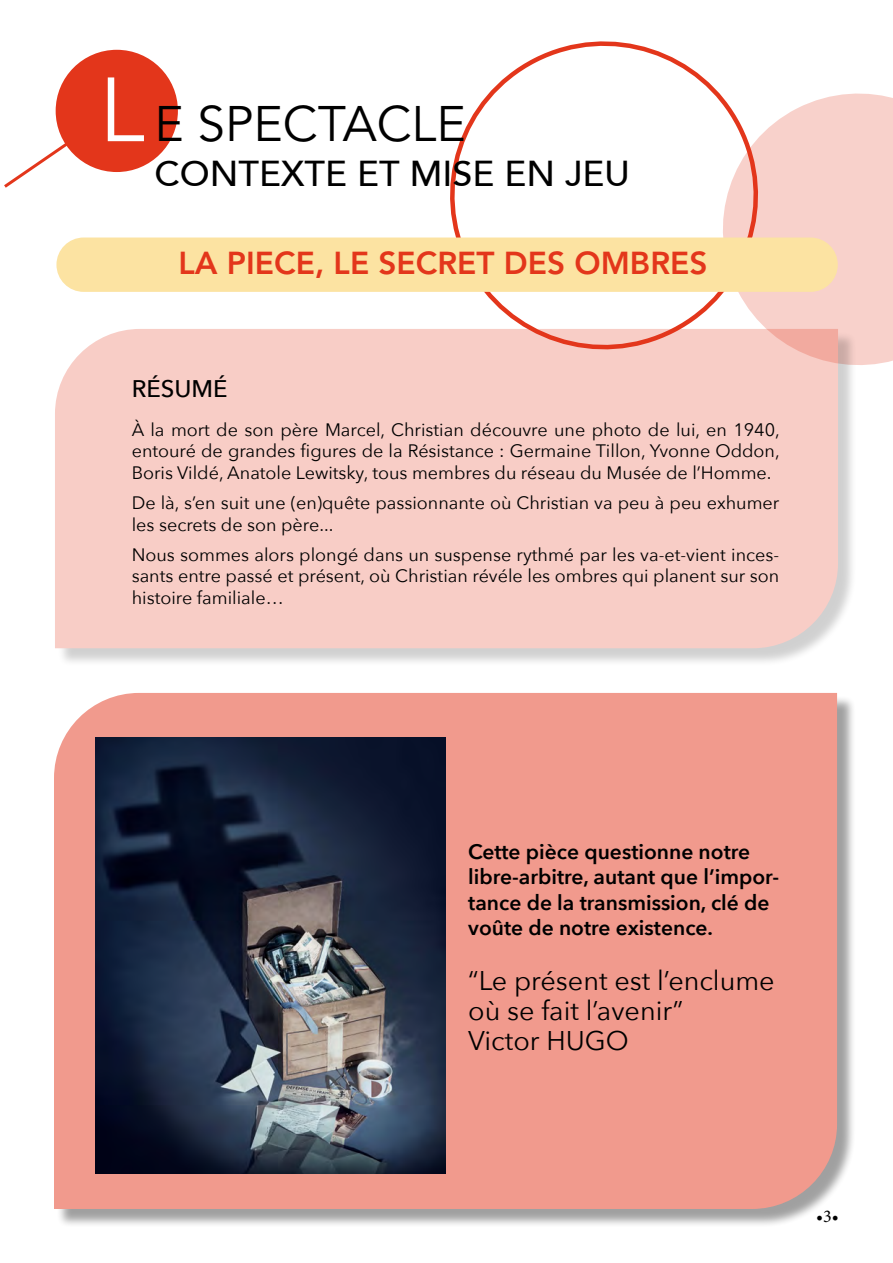
<style>
.page{position:relative;width:893px;height:1263px;background:#fff}
.page>*{position:absolute;margin:0;border:0;box-sizing:border-box;transform-origin:0 0}
.t1{font:90px "Avenir LT Std";color:#fff}
.t2{font:49.5px "Avenir LT Std";color:#000}
.t3{font:500 36px "Avenir";color:#000}
.t4{font:800 31.5px "Avenir LT Pro";color:#e3361b}
.t5{font:27px/30px "Avenir Next";color:#000}
.t6{font:500 24px "Avenir Next";color:#000}
.t7{font:600 21px/25.2px "Avenir Next";color:#000}
.t8{font:18px/21.6px "Avenir Next";color:#000;text-align:justify}
.t9{font:18px "Minion Pro";color:#000}
</style>
<div class="page">
<svg style="left:450px;top:41px;width:256px;height:288px"></svg>
<svg style="left:706px;top:80px;width:187px;height:285px"></svg>
<div style="left:56px;top:695px;width:800px;height:533px;background:#000;opacity:.75"></div>
<div style="left:54px;top:693px;width:783px;height:516px;background:#f19a8d"></div>
<div style="left:56px;top:50px;width:122px;height:122px;background:#e3361b;border-radius:50%"></div>
<svg style="left:4px;top:89px;width:141px;height:99px"></svg>
<div style="left:57px;top:331px;width:800px;height:336px;background:#000;opacity:.75"></div>
<div style="left:55px;top:329px;width:783px;height:319px;background:#f8cdc6"></div>
<img style="left:95px;top:737px;width:351px;height:437px">
<div style="left:56px;top:237px;width:782px;height:55px;background:#fce3a2;border-radius:27px"></div>
<h1 class="t1" style="left:99px;top:58px;width:46px">L</h1>
<h2 class="t2" style="left:155px;top:95px;width:313px">E SPECTACLE</h2>
<h3 class="t3" style="left:155px;top:153px;width:477px">CONTEXTE ET MISE EN JEU</h3>
<h3 class="t4" style="left:178px;top:245px;width:531px">LA PIECE, LE SECRET DES OMBRES</h3>
<h3 class="t6" style="left:132px;top:368px;width:97px">RÉSUMÉ</h3>
<p class="t8" style="left:132px;top:418px;width:650px">À la mort de son père Marcel, Christian découvre une photo de lui, en 1940, entouré de grandes figures de la Résistance : Germaine Tillon, Yvonne Oddon, Boris Vildé, Anatole Lewitsky, tous membres du réseau du Musée de l’Homme.</p>
<p class="t8" style="left:132px;top:491px;width:649px">De là, s’en suit une (en)quête passionnante où Christian va peu à peu exhumer les secrets de son père...</p>
<p class="t8" style="left:132px;top:543px;width:649px">Nous sommes alors plongé dans un suspense rythmé par les va-et-vient inces&shy;sants entre passé et présent, où Christian révéle les ombres qui planent sur son histoire familiale…</p>
<p class="t7" style="left:468px;top:839px;width:312px">Cette pièce questionne notre libre-arbitre, autant que l’impor&shy;tance de la transmission, clé de voûte de notre existence.</p>
<h3 class="t5" style="left:468px;top:964px;width:308px">“Le présent est l’enclume où se fait l’avenir”<br>Victor HUGO</h3>
<p class="t9" style="left:816px;top:1204px;width:24px">•3•</p>
</div>
